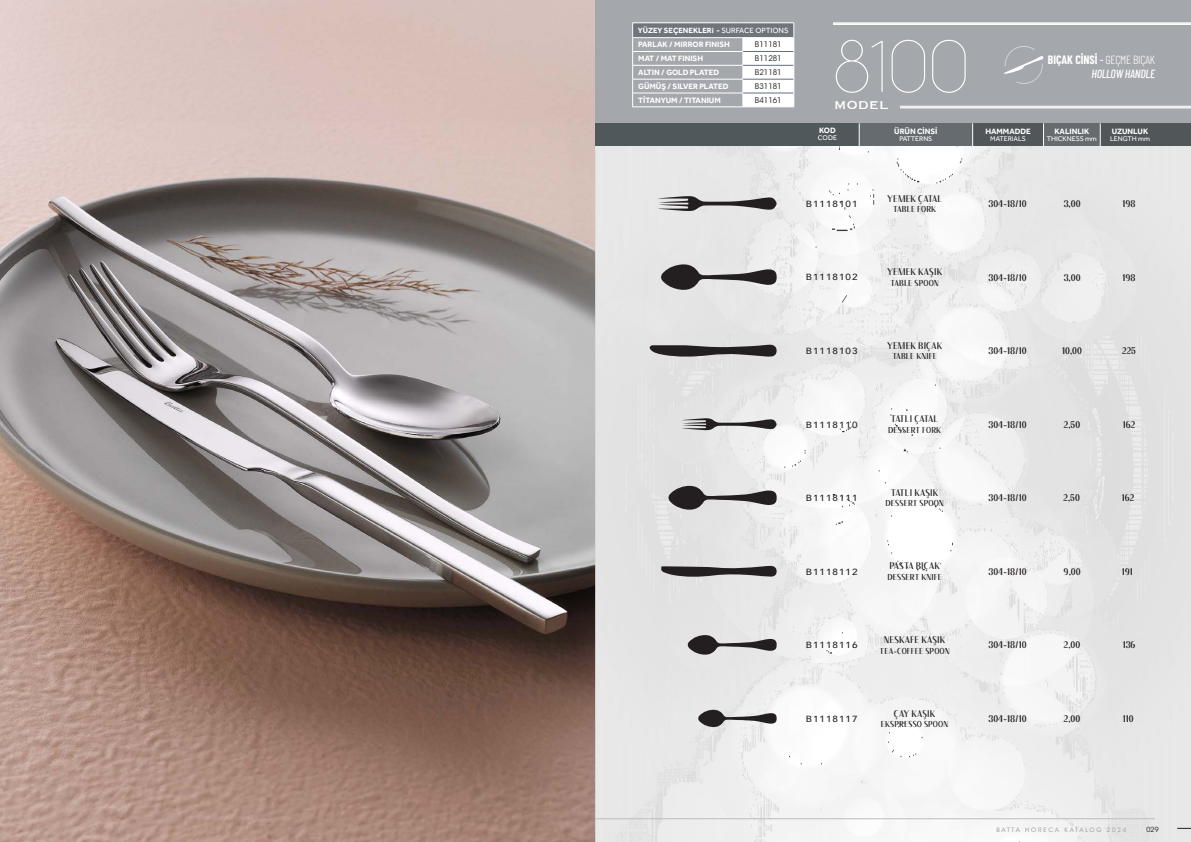
<style>
.page{position:relative;width:1191px;height:842px;background:#fff}
.page>*{position:absolute;margin:0;border:0;box-sizing:border-box;transform-origin:0 0}
.t1{font:100 67.7px "Kamerik 105";color:#fff}
.t2{font:18px "Copperplate";color:#fff}
.t3{font:700 11.8px "Barlow Condensed";color:#fff}
.t4{font:italic 500 11.8px "Barlow Condensed";letter-spacing:-.02em;color:#fff}
.t5{font:9.9px "Floane";color:#231f20}
.t6{font:9.9px "Floane";letter-spacing:-.04em;color:#231f20}
.t7{font:500 8.9px "Avenir";letter-spacing:.1em;color:#231f20;scale:1.11 1}
.t8{font:8.8px "Floane";letter-spacing:.01em;color:#231f20}
.t9{font:700 8px "Effra";color:#fff}
.t10{font:700 7.8px "Effra";color:#fff}
.t11{font:7.8px "ITC Avant Garde Std";color:#231f20}
.t12{font:7px "Effra";color:#fff}
.t13{font:7px "ITC Avant Garde Std";color:#231f20}
.t14{font:6px "ITC Avant Garde Std";letter-spacing:.3em;color:#979697}
.s1{font-weight:400}
.s2{font-weight:500}
.s3{font-weight:300}
</style>
<div class="page">
<img style="left:0;top:0;width:595px;height:842px">
<img style="left:595px;top:146px;width:596px;height:696px">
<svg style="left:1177px;top:828px;width:14px;height:1px"></svg>
<hr style="left:595px;top:818px;width:559px;height:1px;background:#bcbdc0">
<div style="left:595px;top:0;width:596px;height:123px;background:#a4a7ac"></div>
<hr style="left:833px;top:23px;width:358px;height:1px;background:#fff">
<hr style="left:833px;top:24px;width:358px;height:1px;background:#fff">
<div style="left:632px;top:23px;width:162px;height:15px;background:#6f757a"></div>
<hr style="left:632px;top:51px;width:110px;height:1px;background:#fff">
<hr style="left:632px;top:65px;width:110px;height:1px;background:#fff">
<hr style="left:632px;top:79px;width:110px;height:1px;background:#fff">
<hr style="left:632px;top:93px;width:110px;height:1px;background:#fff">
<hr style="left:633px;top:37px;width:110px;height:1px;background:#fff">
<hr style="left:632px;top:23px;width:111px;height:1px;background:#fff">
<svg style="left:632px;top:23px;width:1px;height:84px"></svg>
<svg style="left:742px;top:23px;width:52px;height:84px"></svg>
<hr style="left:632px;top:107px;width:111px;height:1px;background:#fff">
<hr style="left:743px;top:107px;width:51px;height:1px;background:#fff">
<div style="left:595px;top:123px;width:264px;height:23px;background:#51585b"></div>
<div style="left:859px;top:123px;width:113px;height:23px;background:#666b70"></div>
<div style="left:972px;top:123px;width:71px;height:23px;background:#515659"></div>
<div style="left:1043px;top:123px;width:57px;height:23px;background:#666b70"></div>
<div style="left:1100px;top:123px;width:91px;height:23px;background:#515659"></div>
<svg style="left:858px;top:123px;width:1px;height:23px"></svg>
<svg style="left:972px;top:123px;width:1px;height:23px"></svg>
<svg style="left:1043px;top:123px;width:1px;height:23px"></svg>
<svg style="left:1099px;top:123px;width:1px;height:23px"></svg>
<svg style="left:649px;top:345px;width:127px;height:12px;background:#504d4e"></svg>
<svg style="left:661px;top:263px;width:115px;height:28px;background:#949393"></svg>
<svg style="left:655px;top:196px;width:121px;height:15px;background:#929091"></svg>
<svg style="left:660px;top:566px;width:116px;height:11px"></svg>
<svg style="left:668px;top:485px;width:108px;height:26px;background:#939192"></svg>
<svg style="left:680px;top:418px;width:96px;height:12px"></svg>
<svg style="left:688px;top:634px;width:88px;height:22px;background:#959394"></svg>
<svg style="left:698px;top:709px;width:78px;height:19px"></svg>
<hr style="left:900px;top:108px;width:291px;height:1px;background:#fff">
<hr style="left:900px;top:107px;width:291px;height:1px;background:#fff">
<hr style="left:900px;top:106px;width:291px;height:1px;background:#fff">
<svg style="left:1004px;top:46px;width:39px;height:38px"></svg>
<p class="t10" style="left:638px;top:25px;width:152px">YÜZEY SEÇENEKLERi - <span class="s1">SURFACE OPTIONS</span></p>
<p class="t9" style="left:638px;top:40px;width:93px">PARLAK / MIRROR FINISH</p>
<p class="t11" style="left:755px;top:40px;width:28px">B11181</p>
<p class="t9" style="left:638px;top:54px;width:66px">MAT / MAT FINISH</p>
<p class="t11" style="left:755px;top:54px;width:28px">B11281</p>
<p class="t9" style="left:638px;top:67px;width:82px">ALTIN / GOLD PLATED</p>
<p class="t11" style="left:755px;top:68px;width:28px">B21181</p>
<p class="t9" style="left:638px;top:81px;width:92px">GÜMÜŞ / SILVER PLATED</p>
<p class="t11" style="left:755px;top:81px;width:28px">B31181</p>
<p class="t9" style="left:638px;top:95px;width:84px">TİTANYUM / TITANIUM</p>
<p class="t11" style="left:755px;top:95px;width:28px">B41161</p>
<p class="t1" style="left:833px;top:29px;width:138px">8100</p>
<p class="t2" style="left:834px;top:93px;width:57px">model</p>
<p class="t9" style="left:819px;top:125px;width:18px">KOD</p>
<p class="t12" style="left:818px;top:133px;width:21px">CODE</p>
<p class="t9" style="left:894px;top:126px;width:45px">ÜRÜN CİNSİ</p>
<p class="t12" style="left:899px;top:134px;width:34px">PATTERNS</p>
<p class="t3" style="left:1047px;top:51px;width:109px">BIÇAK CİNSİ <span class="s2">-</span> <span class="s3">GEÇME BIÇAK</span></p>
<p class="t4" style="left:1091px;top:65px;width:65px">HOLLOW HANDLE</p>
<p class="t9" style="left:985px;top:126px;width:47px">HAMMADDE</p>
<p class="t12" style="left:990px;top:134px;width:37px">MATERIALS</p>
<p class="t9" style="left:1054px;top:126px;width:36px">KALINLIK</p>
<p class="t12" style="left:1046px;top:134px;width:52px">THICKNESS mm</p>
<p class="t9" style="left:1111px;top:126px;width:38px">UZUNLUK</p>
<p class="t12" style="left:1110px;top:134px;width:41px">LENGTH mm</p>
<p class="t5" style="left:887px;top:190px;width:56px">YEMEK ÇATAL</p>
<p class="t8" style="left:893px;top:202px;width:44px">TABLE FORK</p>
<p class="t7" style="left:806px;top:196px;width:48px">B1118101</p>
<p class="t5" style="left:988px;top:195px;width:40px">304-18/10</p>
<p class="t5" style="left:1063px;top:195px;width:18px">3,00</p>
<p class="t5" style="left:1122px;top:195px;width:15px">198</p>
<p class="t5" style="left:887px;top:264px;width:57px">YEMEK KAŞIK</p>
<p class="t8" style="left:890px;top:275px;width:50px">TABLE SPOON</p>
<p class="t7" style="left:806px;top:270px;width:48px">B1118102</p>
<p class="t5" style="left:988px;top:269px;width:40px">304-18/10</p>
<p class="t5" style="left:1063px;top:269px;width:18px">3,00</p>
<p class="t5" style="left:1122px;top:269px;width:15px">198</p>
<p class="t5" style="left:887px;top:337px;width:57px">YEMEK BIÇAK</p>
<p class="t8" style="left:892px;top:349px;width:46px">TABLE KNIFE</p>
<p class="t7" style="left:806px;top:343px;width:48px">B1118103</p>
<p class="t5" style="left:988px;top:342px;width:40px">304-18/10</p>
<p class="t5" style="left:1062px;top:342px;width:21px">10,00</p>
<p class="t5" style="left:1122px;top:342px;width:15px">225</p>
<p class="t6" style="left:891px;top:411px;width:49px">TATLI ÇATAL</p>
<p class="t8" style="left:888px;top:423px;width:54px">DESSERT FORK</p>
<p class="t7" style="left:806px;top:417px;width:48px">B1118110</p>
<p class="t5" style="left:988px;top:416px;width:40px">304-18/10</p>
<p class="t5" style="left:1064px;top:416px;width:18px">2,50</p>
<p class="t5" style="left:1123px;top:416px;width:14px">162</p>
<p class="t7" style="left:806px;top:490px;width:48px">B1118111</p>
<p class="t5" style="left:891px;top:484px;width:49px">TATLI KAŞIK</p>
<p class="t8" style="left:885px;top:496px;width:60px">DESSERT SPOON</p>
<p class="t5" style="left:988px;top:490px;width:40px">304-18/10</p>
<p class="t5" style="left:1063px;top:490px;width:18px">2,50</p>
<p class="t5" style="left:1121px;top:490px;width:14px">162</p>
<p class="t5" style="left:889px;top:558px;width:52px">PASTA BIÇAK</p>
<p class="t8" style="left:887px;top:570px;width:56px">DESSERT KNIFE</p>
<p class="t7" style="left:806px;top:564px;width:48px">B1118112</p>
<p class="t5" style="left:988px;top:563px;width:40px">304-18/10</p>
<p class="t5" style="left:1063px;top:563px;width:18px">9,00</p>
<p class="t5" style="left:1121px;top:563px;width:13px">191</p>
<p class="t5" style="left:884px;top:631px;width:63px">NESKAFE KAŞIK</p>
<p class="t8" style="left:879px;top:643px;width:72px">TEA-COFFEE SPOON</p>
<p class="t7" style="left:806px;top:637px;width:48px">B1118116</p>
<p class="t5" style="left:988px;top:637px;width:40px">304-18/10</p>
<p class="t5" style="left:1064px;top:637px;width:18px">2,00</p>
<p class="t5" style="left:1122px;top:637px;width:14px">136</p>
<p class="t5" style="left:894px;top:705px;width:43px">ÇAY KAŞIK</p>
<p class="t8" style="left:881px;top:717px;width:69px">EKSPRESSO SPOON</p>
<p class="t7" style="left:806px;top:711px;width:48px">B1118117</p>
<p class="t5" style="left:988px;top:710px;width:40px">304-18/10</p>
<p class="t5" style="left:1064px;top:710px;width:18px">2,00</p>
<p class="t5" style="left:1122px;top:710px;width:12px">110</p>
<p class="t14" style="left:996px;top:826px;width:131px">BATTA HORECA KATALOG 2024</p>
<p class="t13" style="left:1146px;top:825px;width:14px">029</p>
</div>
